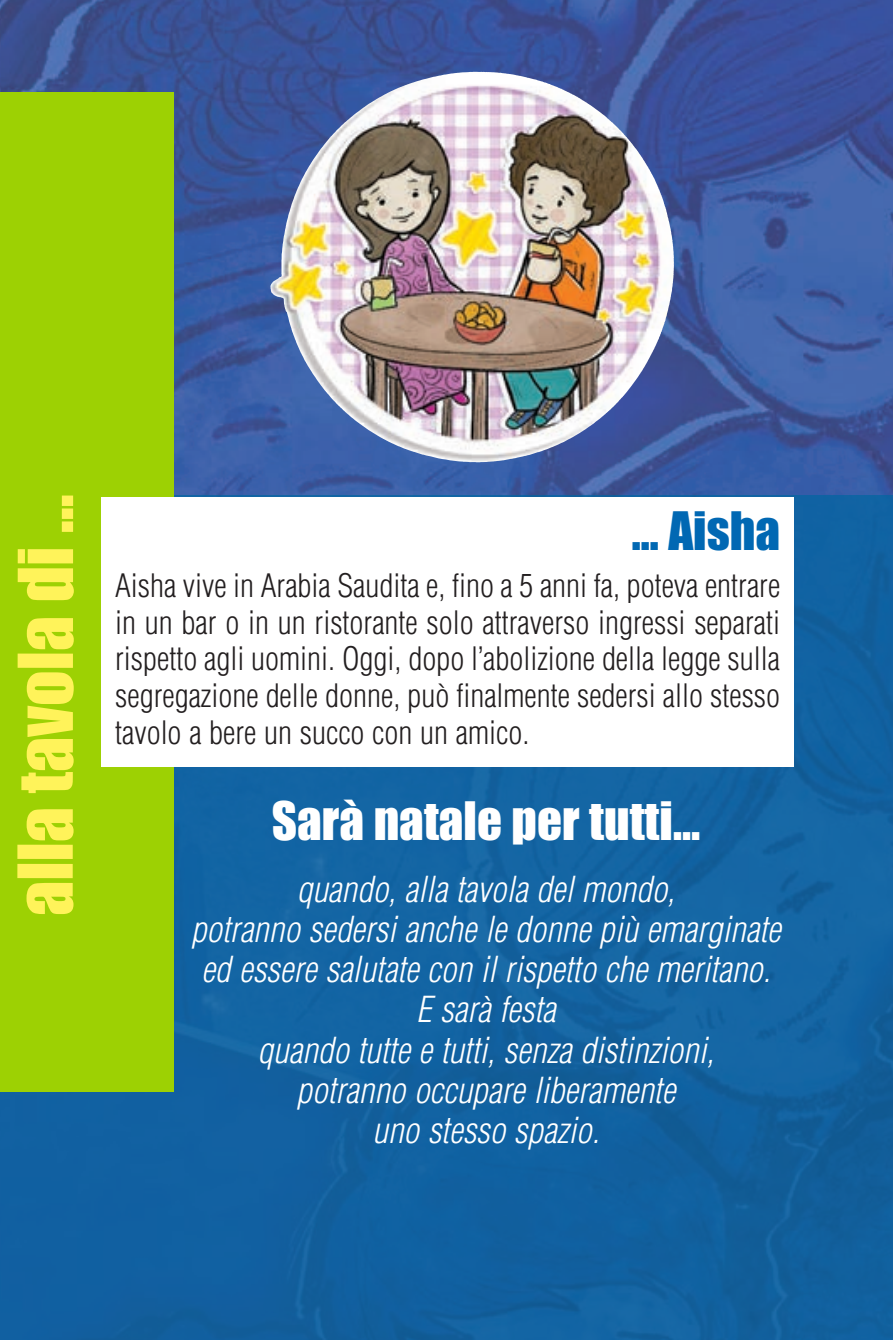
<style>
.page{position:relative;width:893px;height:1340px;background:#fff}
.page>*{position:absolute;margin:0;border:0;box-sizing:border-box;transform-origin:0 0}
.t1{font:70px "Impact";color:#fff35a}
.t2{font:49px "Impact";color:#fff}
.t3{font:49px "Impact";color:#0168b3}
.t4{font:italic 300 condensed 35px/40.2px "Helvetica";color:#fff;text-align:center}
.t5{font:300 condensed 31.5px/36.8px "Helvetica";color:#231f20;text-align:justify}
</style>
<div class="page">
<img style="left:1px;top:0;width:892px;height:495px">
<div style="left:0;top:495px;width:893px;height:844px;background:#1261a2"></div>
<img style="left:270px;top:121px;width:76px;height:169px">
<div style="left:0;top:92px;width:174px;height:999px;background:#9dd103"></div>
<div style="left:101px;top:497px;width:693px;height:269px;background:#fff"></div>
<h1 class="t1" style="left:8px;top:915px;width:423px;rotate:-90deg">alla tavola di ...</h1>
<h2 class="t3" style="left:632px;top:504px;width:150px">... Aisha</h2>
<p class="t5" style="left:115px;top:569px;width:667px">Aisha vive in Arabia Saudita e, fino a 5 anni fa, poteva entrare in un bar o in un ristorante solo attraverso ingressi separati rispetto agli uomini. Oggi, dopo l’abolizione della legge sulla segregazione delle donne, può finalmente sedersi allo stesso tavolo a bere un succo con un amico.</p>
<h2 class="t2" style="left:272px;top:794px;width:430px">Sarà natale per tutti…</h2>
<p class="t4" style="left:191px;top:871px;width:591px">quando, alla tavola del mondo,<br>potranno sedersi anche le donne più emarginate ed essere salutate con il rispetto che meritano.<br>E sarà festa<br>quando tutte e tutti, senza distinzioni,<br>potranno occupare liberamente<br>uno stesso spazio.</p>
</div>
